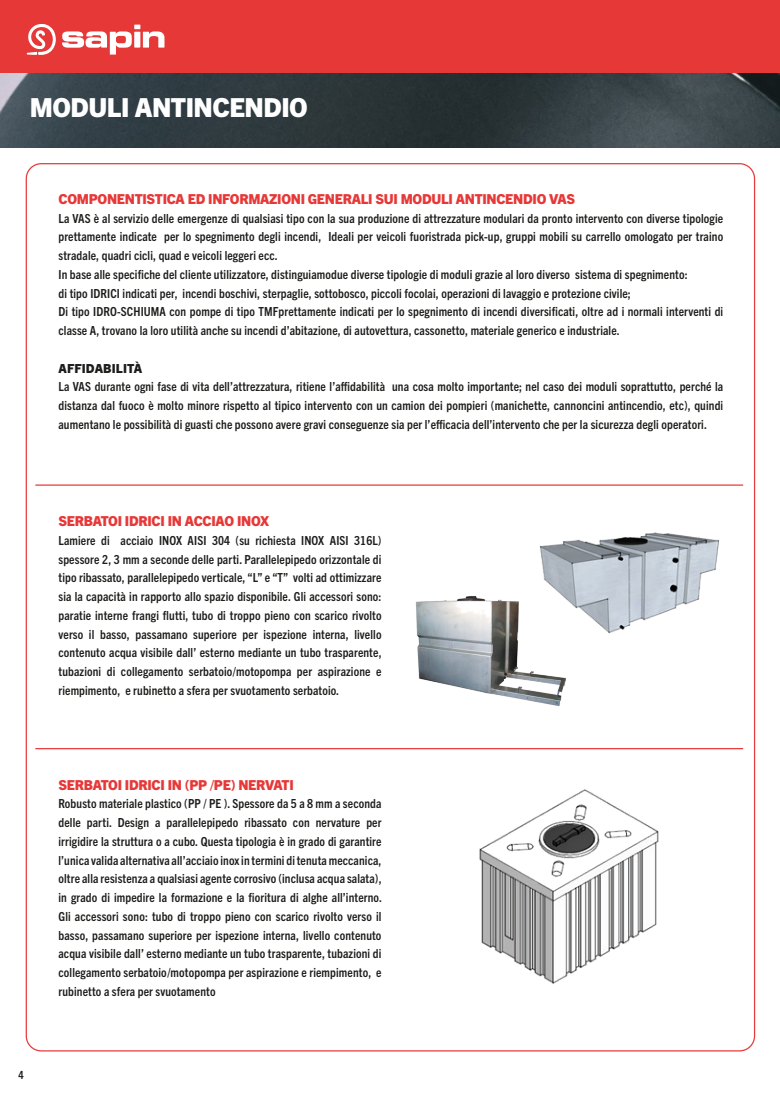
<style>
.page{position:relative;width:780px;height:1099px;background:#fff}
.page>*{position:absolute;margin:0;border:0;box-sizing:border-box;transform-origin:0 0}
.t1{font:800 26.25px "Trade Gothic Next LT Pro";letter-spacing:-.02em;color:#fff}
.t2{font:800 13.75px "Trade Gothic Next LT Pro";letter-spacing:-.02em;color:#e73838}
.t3{font:700 condensed 12.5px/18.8px "Trade Gothic Next LT Pro";letter-spacing:.01em;color:#1d1d1b;text-align:justify}
.t4{font:800 12.5px "Trade Gothic Next LT Pro";letter-spacing:.01em;color:#1d1d1b}
.t5{font:700 condensed 11.25px "Trade Gothic Next LT Pro";color:#1d1d1b}
</style>
<div class="page">
<div style="left:0;top:0;width:780px;height:74px;background:#e73838"></div>
<svg style="left:27px;top:24px;width:29px;height:31px"></svg>
<svg style="left:62px;top:25px;width:102px;height:30px"></svg>
<img style="left:0;top:74px;width:780px;height:74px">
<hr style="left:35px;top:484px;width:708px;height:1px;background:#e73a3a">
<hr style="left:35px;top:748px;width:708px;height:1px;background:#e73a3a">
<img style="left:415px;top:596px;width:151px;height:110px">
<img style="left:537px;top:532px;width:182px;height:105px">
<img style="left:479px;top:789px;width:180px;height:195px">
<p class="t1" style="left:30px;top:89px;width:280px">MODULI ANTINCENDIO</p>
<p class="t2" style="left:58px;top:189px;width:518px">COMPONENTISTICA ED INFORMAZIONI GENERALI SUI MODULI ANTINCENDIO VAS</p>
<p class="t3" style="left:58px;top:208px;width:666px">La VAS è al servizio delle emergenze di qualsiasi tipo con la sua produzione di attrezzature modulari da pronto intervento con diverse tipologie prettamente indicate per lo spegnimento degli incendi, Ideali per veicoli fuoristrada pick-up, gruppi mobili su carrello omologato per traino stradale, quadri cicli, quad e veicoli leggeri ecc.</p>
<p class="t3" style="left:58px;top:264px;width:630px">In base alle specifiche del cliente utilizzatore, distinguiamodue diverse tipologie di moduli grazie al loro diverso sistema di spegnimento:</p>
<p class="t3" style="left:58px;top:283px;width:574px">di tipo IDRICI indicati per, incendi boschivi, sterpaglie, sottobosco, piccoli focolai, operazioni di lavaggio e protezione civile;</p>
<p class="t3" style="left:58px;top:302px;width:666px">Di tipo IDRO-SCHIUMA con pompe di tipo TMFprettamente indicati per lo spegnimento di incendi diversificati, oltre ad i normali interventi di classe A, trovano la loro utilità anche su incendi d’abitazione, di autovettura, cassonetto, materiale generico e industriale.</p>
<p class="t4" style="left:58px;top:359px;width:85px">AFFIDABILITÀ</p>
<p class="t3" style="left:58px;top:377px;width:666px">La VAS durante ogni fase di vita dell’attrezzatura, ritiene l’affidabilità una cosa molto importante; nel caso dei moduli soprattutto, perché la distanza dal fuoco è molto minore rispetto al tipico intervento con un camion dei pompieri (manichette, cannoncini antincendio, etc), quindi aumentano le possibilità di guasti che possono avere gravi conseguenze sia per l’efficacia dell’intervento che per la sicurezza degli operatori.</p>
<p class="t2" style="left:58px;top:511px;width:212px">SERBATOI IDRICI IN ACCIAO INOX</p>
<p class="t3" style="left:58px;top:530px;width:324px">Lamiere di acciaio INOX AISI 304 (su richiesta INOX AISI 316L) spessore 2, 3 mm a seconde delle parti. Parallelepipedo orizzontale di tipo ribassato, parallelepipedo verticale, “L” e “T” volti ad ottimizzare sia la capacità in rapporto allo spazio disponibile. Gli accessori sono: paratie interne frangi flutti, tubo di troppo pieno con scarico rivolto verso il basso, passamano superiore per ispezione interna, livello contenuto acqua visibile dall’ esterno mediante un tubo trasparente, tubazioni di collegamento serbatoio/motopompa per aspirazione e riempimento, e rubinetto a sfera per svuotamento serbatoio.</p>
<p class="t5" style="left:19px;top:1067px;width:7px">4</p>
<p class="t2" style="left:58px;top:775px;width:237px">SERBATOI IDRICI IN (PP /PE) NERVATI</p>
<p class="t3" style="left:58px;top:793px;width:325px">Robusto materiale plastico (PP / PE ). Spessore da 5 a 8 mm a seconda delle parti. Design a parallelepipedo ribassato con nervature per irrigidire la struttura o a cubo. Questa tipologia è in grado di garantire l’unica valida alternativa all’acciaio inox in termini di tenuta meccanica, oltre alla resistenza a qualsiasi agente corrosivo (inclusa acqua salata), in grado di impedire la formazione e la fioritura di alghe all’interno.<br>Gli accessori sono: tubo di troppo pieno con scarico rivolto verso il basso, passamano superiore per ispezione interna, livello contenuto acqua visibile dall’ esterno mediante un tubo trasparente, tubazioni di collegamento serbatoio/motopompa per aspirazione e riempimento, e rubinetto a sfera per svuotamento</p>
</div>
